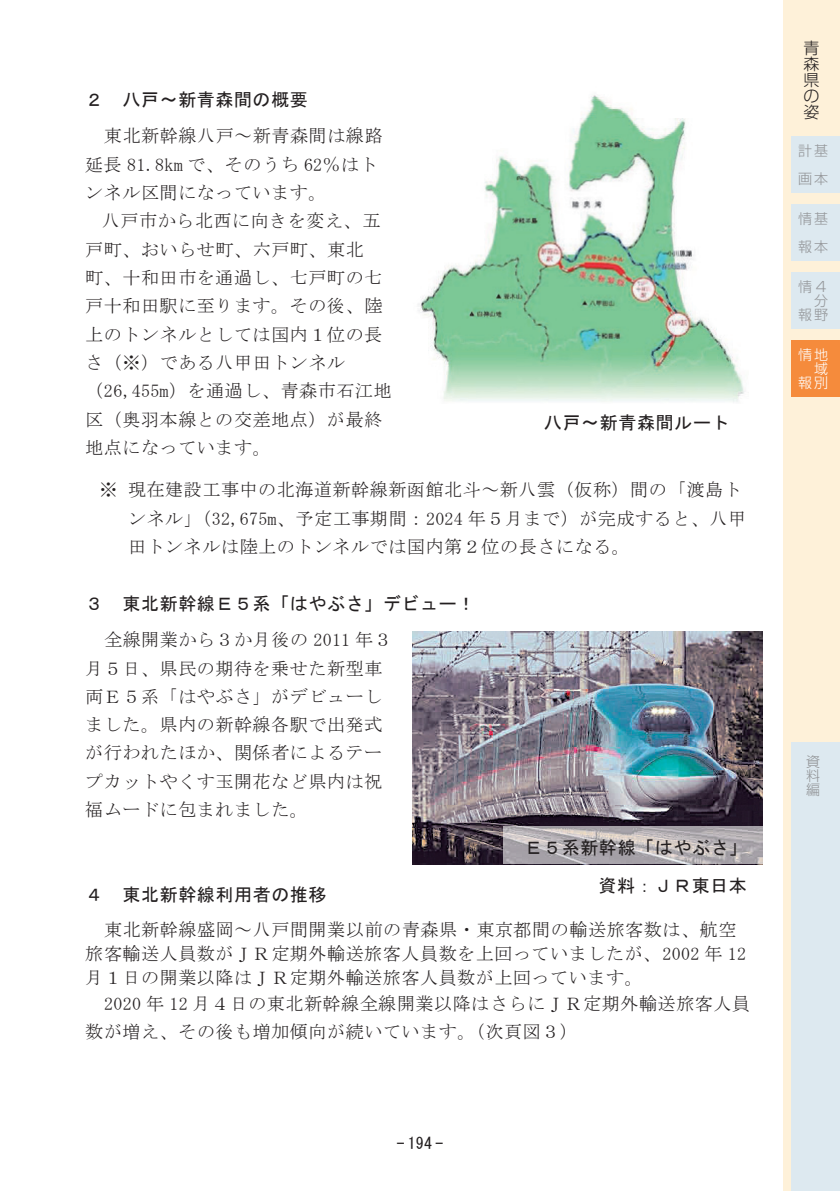
<style>
.page{position:relative;width:840px;height:1191px;background:#fff}
.page>*{position:absolute;margin:0;border:0;box-sizing:border-box;transform-origin:0 0}
.t1{font:18px/28.2px "MS Mincho";letter-spacing:.025em;color:#231f20}
.t2{font:18px/36.8px "MS Gothic";letter-spacing:.03em;color:#231f20}
.t3{font:300 16px/16px "Shin Go Pro";color:#231f20;text-align:justify}
.t4{font:16px "MS Gothic";color:#231f20;scale:.6 1}
.t5{font:300 14px/14px "Shin Go Pro";color:#939598}
.t6{font:300 14px/14px "Shin Go Pro";color:#fff;text-align:right}
.s1{font-family:"MS Gothic"}
.s2{font-family:"MS Mincho"}
</style>
<div class="page">
<img style="left:418px;top:95px;width:327px;height:307px">
<img style="left:412px;top:631px;width:350px;height:233px">
<div style="left:502px;top:826px;width:260px;height:38px;background:#fff;opacity:.6"></div>
<div style="left:782px;top:0;width:57px;height:1191px;background:#fef1d9"></div>
<div style="left:791px;top:743px;width:48px;height:448px;background:#dde9f0"></div>
<div style="left:791px;top:136px;width:48px;height:57px;background:#dde9f0"></div>
<div style="left:791px;top:204px;width:48px;height:57px;background:#dde9f0"></div>
<div style="left:791px;top:272px;width:48px;height:57px;background:#dde9f0"></div>
<div style="left:791px;top:340px;width:48px;height:57px;background:#f58b3c"></div>
<p class="t1" style="left:104px;top:81px;width:280px;line-height:36.6px;text-indent:-19px"><span class="s1">２ 八戸～新青森間の概要<br></span>東北新幹線八戸～新青森間は線路</p>
<p class="t1" style="left:85px;top:150px;width:294px">延長 81.8km で、そのうち 62％はト</p>
<p class="t1" style="left:85px;top:178px;width:243px">ンネル区間になっています。</p>
<p class="t1" style="left:102px;top:207px;width:280px">八戸市から北西に向きを変え、五</p>
<p class="t1" style="left:85px;top:235px;width:280px">戸町、おいらせ町、六戸町、東北</p>
<p class="t1" style="left:85px;top:263px;width:298px">町、十和田市を通過し、七戸町の七</p>
<p class="t1" style="left:85px;top:292px;width:298px">戸十和田駅に至ります。その後、陸</p>
<p class="t1" style="left:85px;top:320px;width:298px">上のトンネルとしては国内１位の長</p>
<p class="t1" style="left:85px;top:348px;width:261px">さ（※）である八甲田トンネル</p>
<p class="t1" style="left:85px;top:377px;width:308px">（26,455m）を通過し、青森市石江地</p>
<p class="t1" style="left:85px;top:405px;width:298px">区（奥羽本線との交差地点）が最終</p>
<p class="t1" style="left:85px;top:433px;width:187px">地点になっています。</p>
<p class="t1" style="left:128px;top:475px;width:619px;text-indent:-29px">※ 現在建設工事中の北海道新幹線新函館北斗～新八雲（仮称）間の「渡島トンネル」（32,675m、予定工事期間：2024 年５月まで）が完成すると、八甲田トンネルは陸上のトンネルでは国内第２位の長さになる。</p>
<p class="t2" style="left:104px;top:584px;width:372px;text-indent:-19px">３ 東北新幹線Ｅ５系「はやぶさ」デビュー！<span class="s2">全線開業から３か月後の 2011 年３</span></p>
<p class="t1" style="left:85px;top:654px;width:298px;text-align:justify">月５日、県民の期待を乗せた新型車両Ｅ５系「はやぶさ」がデビューしました。県内の新幹線各駅で出発式が行われたほか、関係者によるテープカットやくす玉開花など県内は祝福ムードに包まれました。</p>
<p class="t2" style="left:543px;top:404px;width:187px">八戸～新青森間ルート</p>
<p class="t2" style="left:524px;top:828px;width:224px;line-height:38px;text-align:right">Ｅ５系新幹線「はやぶさ」資料：ＪＲ東日本</p>
<p class="t1" style="left:104px;top:877px;width:633px;line-height:35.2px;text-indent:-19px"><span class="s1">４ 東北新幹線利用者の推移<br></span>東北新幹線盛岡～八戸間開業以前の青森県・東京都間の輸送旅客数は、航空</p>
<p class="t1" style="left:85px;top:939px;width:662px">旅客輸送人員数がＪＲ定期外輸送旅客人員数を上回っていましたが、2002 年 12</p>
<p class="t1" style="left:85px;top:963px;width:558px">月１日の開業以降はＪＲ定期外輸送旅客人員数が上回っています。</p>
<p class="t1" style="left:104px;top:989px;width:647px">2020 年 12 月４日の東北新幹線全線開業以降はさらにＪＲ定期外輸送旅客人員</p>
<p class="t1" style="left:85px;top:1017px;width:494px">数が増え、その後も増加傾向が続いています。（次頁図３）</p>
<p class="t4" style="left:396px;top:1135px;width:82px">－ 194－</p>
<p class="t3" style="left:803px;top:38px;width:17px">青森県の姿</p>
<p class="t5" style="left:797px;top:135px;width:31px;line-height:28px">計基画本</p>
<p class="t5" style="left:797px;top:203px;width:31px;line-height:28px">情基報本</p>
<p class="t5" style="left:797px;top:278px;width:31px;text-align:right">情４分報野</p>
<p class="t6" style="left:797px;top:346px;width:31px">情地域報別</p>
<p class="t5" style="left:805px;top:752px;width:15px;text-align:justify">資料編</p>
</div>
